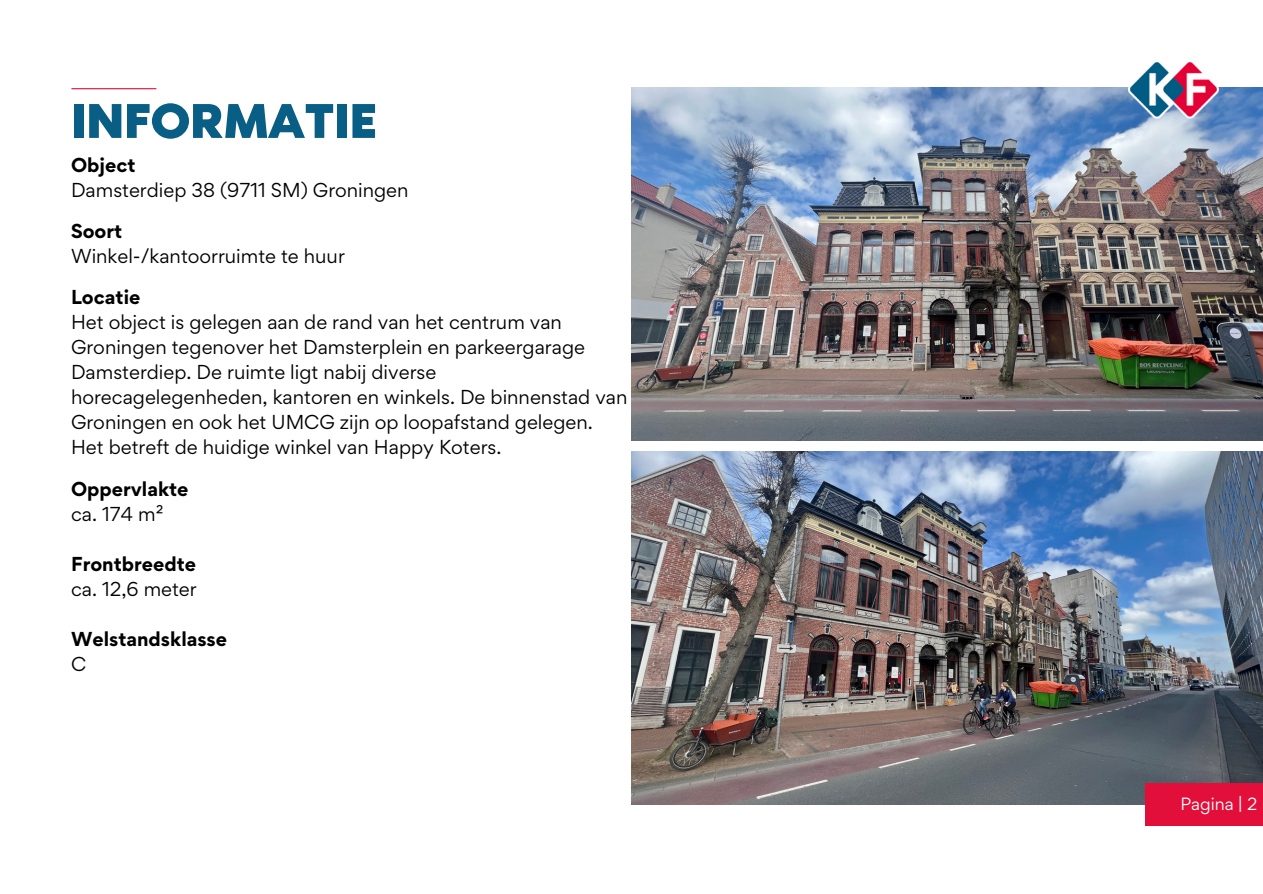
<style>
.page{position:relative;width:1263px;height:894px;background:#fff}
.page>*{position:absolute;margin:0;border:0;box-sizing:border-box;transform-origin:0 0}
.t1{font:61.35px "RTL Media Pro Medium";color:#095e86}
.t2{font:18px/25px "Gordita";color:#000}
.t3{font:700 18px/25px "Gordita";color:#000}
.t4{font:15.75px "Gordita";color:#fff}
.s1{font-weight:700}
.s2{font-weight:400}
</style>
<div class="page">
<hr style="left:72px;top:88px;width:84px;height:1px;background:#e10f3a">
<img style="left:631px;top:87px;width:632px;height:353px">
<img style="left:631px;top:451px;width:632px;height:353px">
<img style="left:1128px;top:62px;width:90px;height:57px">
<div style="left:1146px;top:782px;width:117px;height:43px;background:#e10f3a"></div>
<p class="t1" style="left:71px;top:94px;width:307px">INFORMATIE</p>
<h2 class="t2" style="left:71px;top:152px;width:339px"><span class="s1">Object<br></span>Damsterdiep 38 (9711 SM) Groningen</h2>
<h2 class="t2" style="left:71px;top:218px;width:275px"><span class="s1">Soort<br></span>Winkel-/kantoorruimte te huur</h2>
<h2 class="t2" style="left:71px;top:284px;width:558px"><span class="s1">Locatie<br></span>Het object is gelegen aan de rand van het centrum van Groningen tegenover het Damsterplein en parkeergarage Damsterdiep. De ruimte ligt nabij diverse horecagelegenheden, kantoren en winkels. De binnenstad van Groningen en ook het UMCG zijn op loopafstand gelegen.<br>Het betreft de huidige winkel van Happy Koters.</h2>
<h2 class="t3" style="left:71px;top:475px;width:119px">Oppervlakte <span class="s2">ca. 174 m²</span></h2>
<p class="t3" style="left:71px;top:550px;width:127px">Frontbreedte <span class="s2">ca. 12,6 meter</span></p>
<p class="t3" style="left:71px;top:625px;width:158px">Welstandsklasse<br><span class="s2">C</span></p>
<h2 class="t4" style="left:1180px;top:793px;width:78px">Pagina | 2</h2>
</div>
